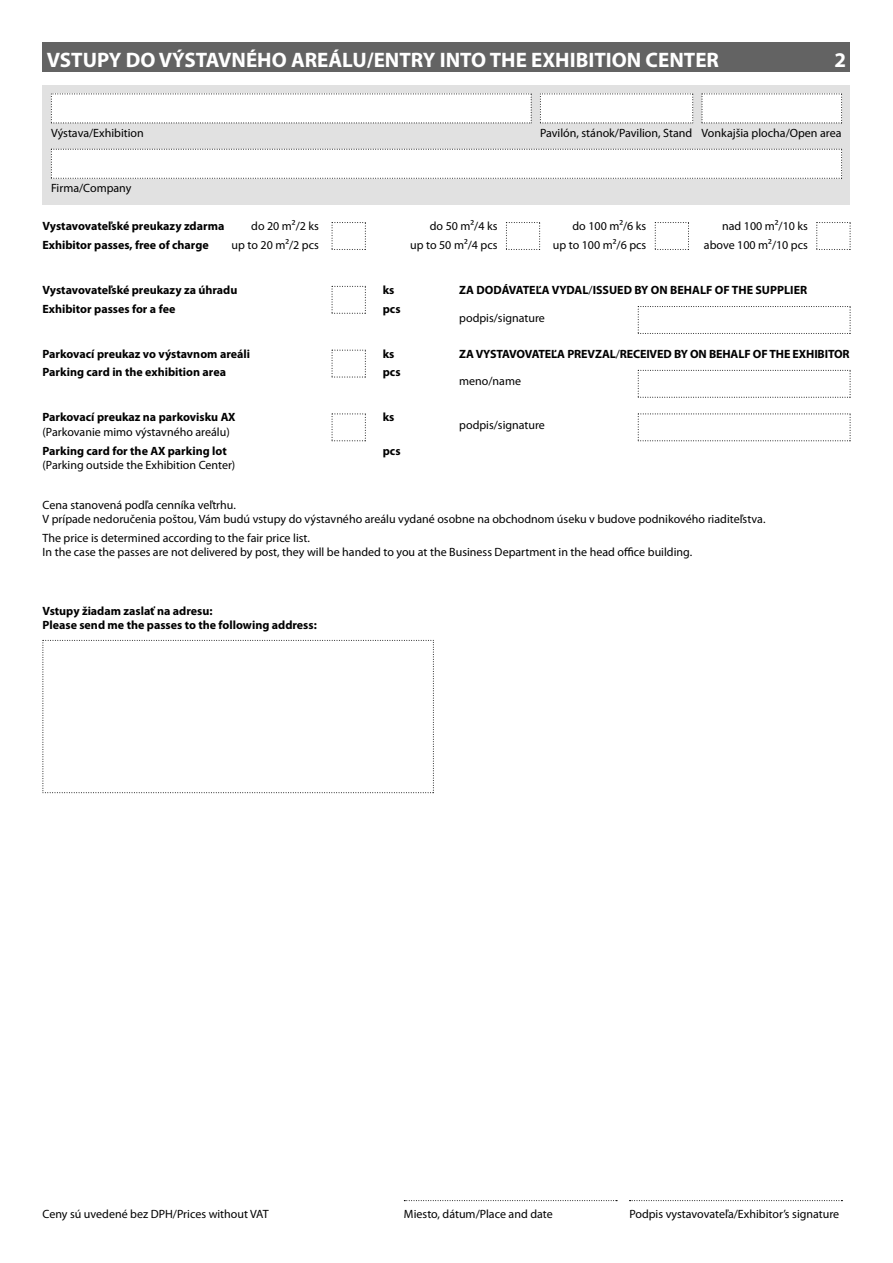
<style>
.page{position:relative;width:893px;height:1263px;background:#fff}
.page>*{position:absolute;margin:0;border:0;box-sizing:border-box;transform-origin:0 0}
.t1{font:700 21px "Myriad Pro";color:#fff}
.t2{font:12px/14.4px "Myriad Pro";color:#000}
.t3{font:700 12px/14.4px "Myriad Pro";color:#000}
.s1{font-weight:700}
.s2{font-weight:400}
</style>
<div class="page">
<svg style="left:404px;top:1200px;width:213px;height:1px"></svg>
<svg style="left:630px;top:1200px;width:213px;height:1px"></svg>
<div style="left:43px;top:43px;width:807px;height:29px;background:#636363"></div>
<div style="left:43px;top:85px;width:807px;height:119px;background:#e1e1e1"></div>
<svg style="left:51px;top:94px;width:481px;height:30px;background:#f9f9f9"></svg>
<svg style="left:540px;top:94px;width:154px;height:30px;background:#f9f9f9"></svg>
<svg style="left:702px;top:94px;width:140px;height:30px;background:#f9f9f9"></svg>
<svg style="left:51px;top:149px;width:792px;height:30px;background:#f9f9f9"></svg>
<svg style="left:332px;top:222px;width:34px;height:28px"></svg>
<svg style="left:506px;top:222px;width:35px;height:28px"></svg>
<svg style="left:655px;top:222px;width:34px;height:28px"></svg>
<svg style="left:816px;top:222px;width:35px;height:28px"></svg>
<svg style="left:332px;top:286px;width:34px;height:28px"></svg>
<svg style="left:332px;top:350px;width:34px;height:28px"></svg>
<svg style="left:332px;top:414px;width:34px;height:27px"></svg>
<svg style="left:638px;top:306px;width:213px;height:28px"></svg>
<svg style="left:43px;top:640px;width:391px;height:153px"></svg>
<svg style="left:638px;top:414px;width:213px;height:27px"></svg>
<svg style="left:638px;top:370px;width:213px;height:28px"></svg>
<p class="t1" style="left:47px;top:46px;width:674px">VSTUPY DO VÝSTAVNÉHO AREÁLU/ENTRY INTO THE EXHIBITION CENTER</p>
<p class="t1" style="left:834px;top:46px;width:13px">2</p>
<p class="t2" style="left:51px;top:125px;width:94px">Výstava/Exhibition</p>
<p class="t2" style="left:540px;top:125px;width:303px">Pavilón, stánok/Pavilion, Stand Vonkajšia plocha/Open area</p>
<p class="t2" style="left:51px;top:180px;width:82px">Firma/Company</p>
<p class="t3" style="left:43px;top:218px;width:183px">Vystavovateľské preukazy zdarma</p>
<p class="t2" style="left:251px;top:219px;width:69px">do 20 m²/2 ks</p>
<p class="t2" style="left:430px;top:219px;width:69px">do 50 m²/4 ks</p>
<p class="t2" style="left:572px;top:219px;width:75px">do 100 m²/6 ks</p>
<p class="t2" style="left:722px;top:219px;width:87px">nad 100 m²/10 ks</p>
<p class="t3" style="left:43px;top:237px;width:168px">Exhibitor passes, free of charge</p>
<p class="t2" style="left:232px;top:237px;width:89px">up to 20 m²/2 pcs</p>
<p class="t2" style="left:410px;top:237px;width:89px">up to 50 m²/4 pcs</p>
<p class="t2" style="left:553px;top:237px;width:95px">up to 100 m²/6 pcs</p>
<p class="t2" style="left:704px;top:237px;width:106px">above 100 m²/10 pcs</p>
<p class="t3" style="left:43px;top:282px;width:196px">Vystavovateľské preukazy za úhradu</p>
<p class="t3" style="left:383px;top:282px;width:13px">ks</p>
<p class="t3" style="left:43px;top:301px;width:134px">Exhibitor passes for a fee</p>
<p class="t3" style="left:383px;top:301px;width:19px">pcs</p>
<p class="t3" style="left:43px;top:346px;width:209px">Parkovací preukaz vo výstavnom areáli</p>
<p class="t3" style="left:383px;top:346px;width:13px">ks</p>
<p class="t3" style="left:43px;top:365px;width:185px">Parking card in the exhibition area</p>
<p class="t3" style="left:383px;top:365px;width:19px">pcs</p>
<p class="t3" style="left:43px;top:410px;width:195px">Parkovací preukaz na parkovisku AX</p>
<p class="t3" style="left:383px;top:410px;width:13px">ks</p>
<p class="t2" style="left:43px;top:422px;width:189px;line-height:18.6px">(Parkovanie mimo výstavného areálu)<br><span class="s1">Parking card for the AX parking lot</span></p>
<p class="t3" style="left:383px;top:443px;width:19px">pcs</p>
<p class="t2" style="left:43px;top:457px;width:194px">(Parking outside the Exhibition Center)</p>
<p class="t3" style="left:459px;top:282px;width:349px">ZA DODÁVATEĽA VYDAL<span class="s2">/</span>ISSUED BY ON BEHALF OF THE SUPPLIER</p>
<p class="t2" style="left:459px;top:310px;width:87px">podpis/signature</p>
<p class="t3" style="left:459px;top:346px;width:392px">ZA VYSTAVOVATEĽA PREVZAL<span class="s2">/</span>RECEIVED BY ON BEHALF OF THE EXHIBITOR</p>
<p class="t2" style="left:459px;top:374px;width:63px">meno/name</p>
<p class="t2" style="left:459px;top:417px;width:87px">podpis/signature</p>
<p class="t2" style="left:43px;top:497px;width:724px">Cena stanovená podľa cenníka veľtrhu.<br>V prípade nedoručenia poštou, Vám budú vstupy do výstavného areálu vydané osobne na obchodnom úseku v budove podnikového riaditeľstva.</p>
<p class="t2" style="left:43px;top:530px;width:651px">The price is determined according to the fair price list.<br>In the case the passes are not delivered by post, they will be handed to you at the Business Department in the head office building.</p>
<p class="t3" style="left:43px;top:603px;width:276px">Vstupy žiadam zaslať na adresu:<br>Please send me the passes to the following address:</p>
<p class="t2" style="left:43px;top:1207px;width:228px">Ceny sú uvedené bez DPH/Prices without VAT</p>
<p class="t2" style="left:404px;top:1207px;width:150px">Miesto, dátum/Place and date</p>
<p class="t2" style="left:629px;top:1207px;width:211px">Podpis vystavovateľa/Exhibitor’s signature</p>
</div>
